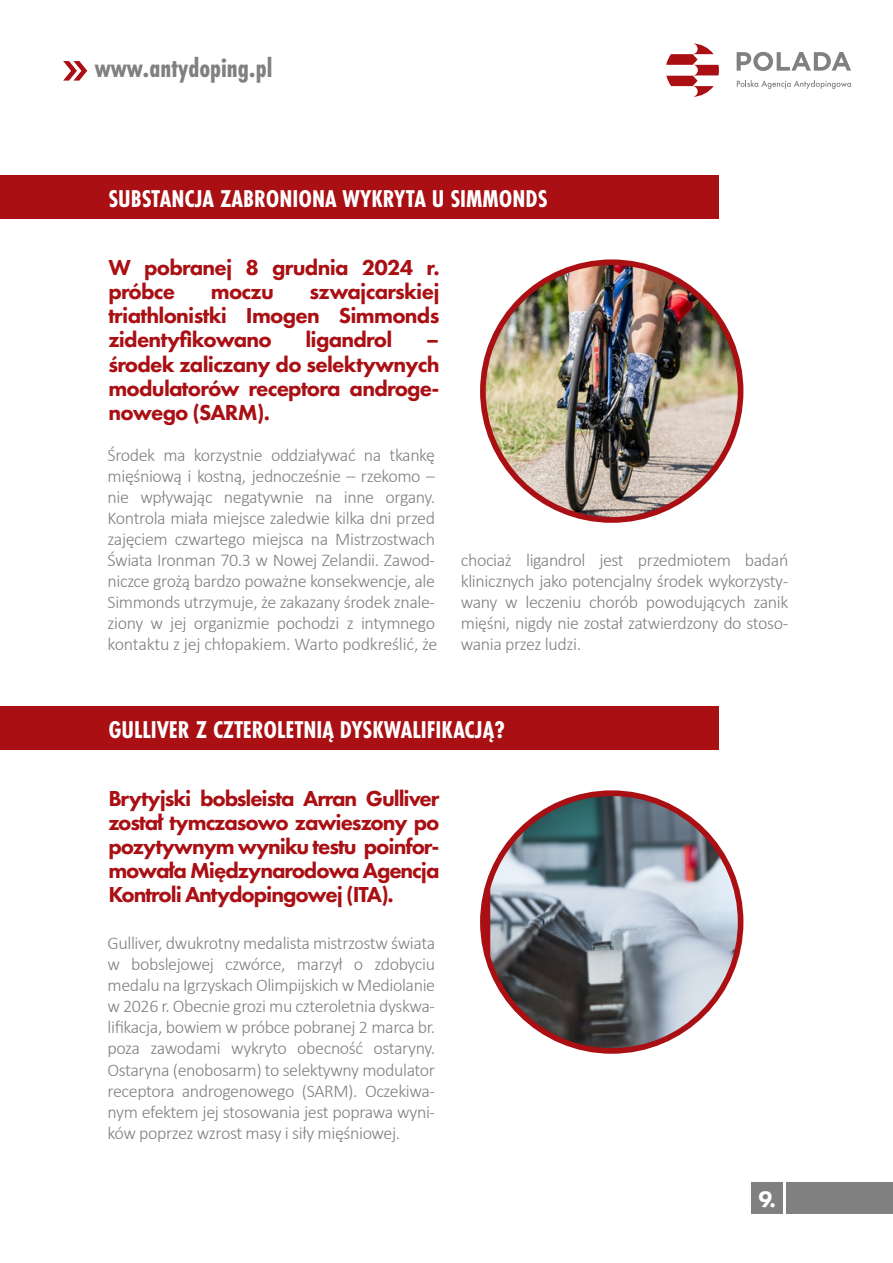
<style>
.page{position:relative;width:893px;height:1263px;background:#fff}
.page>*{position:absolute;margin:0;border:0;box-sizing:border-box;transform-origin:0 0}
.t1{font:700 27.75px "Futura PT Cond";color:#808080}
.t2{font:700 25.2px "Futura PT Cond";color:#fff}
.t3{font:800 23.25px "Futura PT";color:#fff}
.t4{font:800 22.5px/24px "Futura PT";letter-spacing:-.035em;color:#a90f13;text-align:justify}
.t5{font:300 18px/21px "Calibri";letter-spacing:-.02em;color:#808080;text-align:justify}
</style>
<div class="page">
<svg style="left:737px;top:52px;width:114px;height:19px"></svg>
<svg style="left:737px;top:80px;width:114px;height:9px"></svg>
<svg style="left:666px;top:44px;width:53px;height:53px"></svg>
<div style="left:786px;top:1182px;width:107px;height:31px;background:#808080"></div>
<div style="left:751px;top:1182px;width:32px;height:31px;background:#808080"></div>
<svg style="left:63px;top:61px;width:24px;height:20px"></svg>
<div style="left:0;top:176px;width:719px;height:43px;background:#a90f13"></div>
<svg style="left:480px;top:259px;width:263px;height:264px;background:#ac1b1e"></svg>
<img style="left:486px;top:265px;width:252px;height:252px;border-radius:126px">
<div style="left:0;top:706px;width:719px;height:44px;background:#a90f13"></div>
<div style="left:480px;top:790px;width:263px;height:264px;background:#a90f13;border-radius:50%"></div>
<img style="left:490px;top:796px;width:248px;height:252px">
<h1 class="t1" style="left:95px;top:52px;width:179px">www.antydoping.pl</h1>
<h2 class="t2" style="left:108px;top:184px;width:441px">SUBSTANCJA ZABRONIONA WYKRYTA U SIMMONDS</h2>
<p class="t4" style="left:108px;top:256px;width:333px">W pobranej 8 grudnia 2024 r. próbce</p>
<p class="t4" style="left:108px;top:280px;width:333px;text-indent:201px">szwajcarskiej triathlonistki Imogen Simmonds zidentyfikowano</p>
<p class="t4" style="left:211px;top:280px;width:65px">moczu</p>
<p class="t4" style="left:305px;top:328px;width:88px">ligandrol</p>
<p class="t4" style="left:108px;top:328px;width:333px;text-indent:318px">– środek zaliczany do selektywnych modulatorów receptora androge&shy;nowego (SARM).</p>
<p class="t5" style="left:108px;top:444px;width:331px;text-align:left">Środek ma korzystnie oddziaływać na tkankę mięśniową i kostną, jednocześnie – rzekomo – nie wpływając negatywnie na inne organy.<br>Kontrola miała miejsce zaledwie kilka dni przed zajęciem czwartego miejsca na Mistrzostwach Świata Ironman 70.3 w Nowej Zelandii. Zawod&shy;niczce grożą bardzo poważne konsekwencje, ale Simmonds utrzymuje, że zakazany środek znale&shy;ziony w jej organizmie pochodzi z intymnego kontaktu z jej chłopakiem. Warto podkreślić, że</p>
<p class="t5" style="left:461px;top:550px;width:329px">chociaż ligandrol jest przedmiotem badań klinicznych jako potencjalny środek wykorzysty&shy;wany w leczeniu chorób powodujących zanik mięśni, nigdy nie został zatwierdzony do stoso&shy;wania przez ludzi.</p>
<h2 class="t2" style="left:108px;top:715px;width:398px">GULLIVER Z CZTEROLETNIĄ DYSKWALIFIKACJĄ?</h2>
<p class="t4" style="left:108px;top:786px;width:333px">Brytyjski bobsleista Arran Gulliver został tymczasowo zawieszony po pozytywnym wyniku testu poinfor&shy;mowała Międzynarodowa Agencja Kontroli Antydopingowej (ITA).</p>
<p class="t5" style="left:108px;top:933px;width:329px">Gulliver, dwukrotny medalista mistrzostw świata w bobslejowej czwórce, marzył o zdobyciu medalu na Igrzyskach Olimpijskich w Mediolanie w 2026 r. Obecnie grozi mu czteroletnia dyskwa&shy;lifikacja, bowiem w próbce pobranej 2 marca br. poza zawodami wykryto obecność ostaryny.<br>Ostaryna (enobosarm) to selektywny modulator receptora androgenowego (SARM). Oczekiwa&shy;nym efektem jej stosowania jest poprawa wyni&shy;ków poprzez wzrost masy i siły mięśniowej.</p>
<p class="t3" style="left:758px;top:1184px;width:19px">9.</p>
</div>
